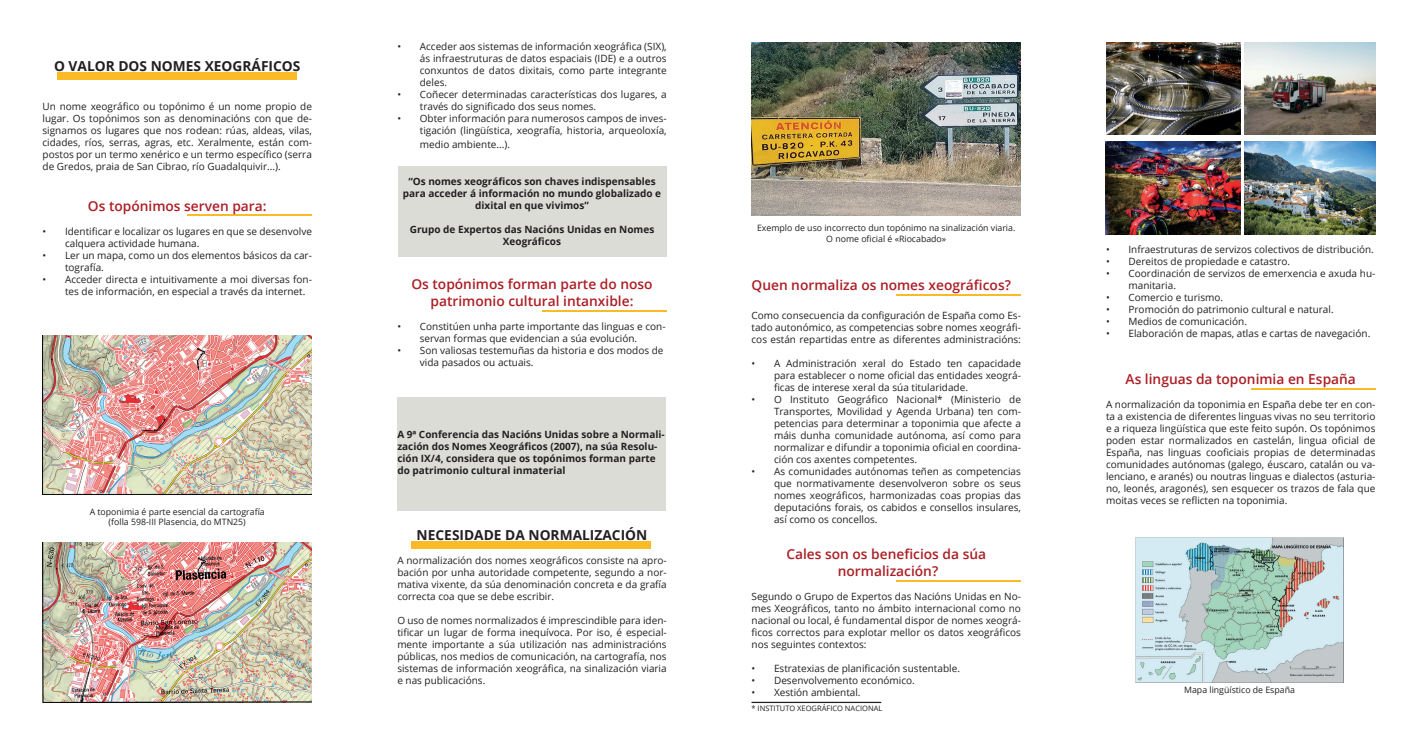
<style>
.page{position:relative;width:1418px;height:745px;background:#fff}
.page>*{position:absolute;margin:0;border:0;box-sizing:border-box;transform-origin:0 0}
.t1{font:600 13.75px/16.5px "Open Sans";color:#ac1e25;text-align:center}
.t2{font:700 13.75px "Open Sans";color:#231f20}
.t3{font:10px/12px "Open Sans";color:#231f20;text-align:justify}
.t4{font:700 10px/12px "Open Sans";color:#231f20;text-align:center}
.t5{font:8.75px/10.5px "Open Sans";color:#231f20;text-align:center}
.t6{font:7.5px "Open Sans";color:#231f20}
</style>
<div class="page">
<div style="left:397px;top:397px;width:268px;height:113px;background:#dcdcd7"></div>
<div style="left:398px;top:166px;width:268px;height:90px;background:#dcdcd7"></div>
<img style="left:1244px;top:43px;width:131px;height:91px">
<img style="left:43px;top:335px;width:269px;height:159px">
<img style="left:43px;top:542px;width:269px;height:160px">
<img style="left:1135px;top:537px;width:208px;height:145px">
<div style="left:57px;top:73px;width:240px;height:7px;background:#fabb27"></div>
<hr style="left:188px;top:214px;width:124px;height:1px;background:#fabb27">
<hr style="left:542px;top:310px;width:124px;height:2px;background:#fabb27">
<hr style="left:896px;top:293px;width:124px;height:2px;background:#fabb27">
<hr style="left:896px;top:579px;width:124px;height:2px;background:#fabb27">
<hr style="left:1251px;top:387px;width:124px;height:2px;background:#fabb27">
<div style="left:411px;top:540px;width:240px;height:7px;background:#fabb27"></div>
<img style="left:751px;top:43px;width:269px;height:172px">
<img style="left:1106px;top:43px;width:134px;height:92px">
<img style="left:1105px;top:142px;width:135px;height:92px">
<img style="left:1244px;top:142px;width:131px;height:92px">
<hr style="left:751px;top:701px;width:130px;height:1px;background:#231f20">
<h1 class="t2" style="left:54px;top:56px;width:248px">O VALOR DOS NOMES XEOGRÁFICOS</h1>
<p class="t3" style="left:43px;top:100px;width:271px">Un nome xeográfico ou topónimo é un nome propio de lugar. Os topónimos son as denominacións con que de&shy;signamos os lugares que nos rodean: rúas, aldeas, vilas, cidades, ríos, serras, agras, etc. Xeralmente, están com&shy;postos por un termo xenérico e un termo específico (serra de Gredos, praia de San Cibrao, río Guadalquivir...).</p>
<h1 class="t1" style="left:88px;top:197px;width:180px">Os topónimos serven para:</h1>
<p class="t3" style="left:65px;top:225px;width:248px;text-indent:-22px">• Identificar e localizar os lugares en que se desenvolve calquera actividade humana.</p>
<p class="t3" style="left:65px;top:249px;width:248px;text-indent:-22px">• Ler un mapa, como un dos elementos básicos da car&shy;tografía.</p>
<p class="t3" style="left:65px;top:273px;width:248px;text-indent:-22px">• Acceder directa e intuitivamente a moi diversas fon&shy;tes de información, en especial a través da internet.</p>
<p class="t5" style="left:90px;top:506px;width:177px">A toponimia é parte esencial da cartografía (folla 598-III Plasencia, do MTN25)</p>
<p class="t3" style="left:420px;top:40px;width:248px;text-indent:-22px">• Acceder aos sistemas de información xeográfica (SIX), ás infraestruturas de datos espaciais (IDE) e a outros conxuntos de datos dixitais, como parte integrante deles.</p>
<p class="t3" style="left:420px;top:88px;width:248px;text-indent:-22px">• Coñecer determinadas características dos lugares, a través do significado dos seus nomes.</p>
<p class="t3" style="left:397px;top:112px;width:271px;text-align:right">• Obter información para numerosos campos de inves&shy;tigación (lingüística, xeografía, historia, arqueoloxía,</p>
<p class="t3" style="left:420px;top:138px;width:92px">medio ambiente...).</p>
<p class="t4" style="left:403px;top:175px;width:260px">“Os nomes xeográficos son chaves indispensables para acceder á información no mundo globalizado e dixital en que vivimos”</p>
<p class="t4" style="left:410px;top:223px;width:246px">Grupo de Expertos das Nacións Unidas en Nomes<br>Xeográficos</p>
<h1 class="t1" style="left:411px;top:275px;width:243px">Os topónimos forman parte do noso patrimonio cultural intanxible:</h1>
<p class="t3" style="left:397px;top:319px;width:270px;text-align:center">• Constitúen unha parte importante das linguas e con&shy;servan formas que evidencian a súa evolución.</p>
<p class="t3" style="left:420px;top:343px;width:245px;text-indent:-22px">• Son valiosas testemuñas da historia e dos modos de vida pasados ou actuais.</p>
<p class="t4" style="left:397px;top:427px;width:269px;text-align:left">A 9ª Conferencia das Nacións Unidas sobre a Normali&shy;zación dos Nomes Xeográficos (2007), na súa Resolu&shy;ción IX/4, considera que os topónimos forman parte do patrimonio cultural inmaterial</p>
<h1 class="t2" style="left:416px;top:524px;width:232px">NECESIDADE DA NORMALIZACIÓN</h1>
<p class="t3" style="left:397px;top:553px;width:271px">A normalización dos nomes xeográficos consiste na apro&shy;bación por unha autoridade competente, segundo a nor&shy;mativa vixente, da súa denominación concreta e da grafía correcta coa que se debe escribir.</p>
<p class="t3" style="left:397px;top:613px;width:271px">O uso de nomes normalizados é imprescindible para iden&shy;tificar un lugar de forma inequívoca. Por iso, é especial&shy;mente importante a súa utilización nas administracións públicas, nos medios de comunicación, na cartografía, nos sistemas de información xeográfica, na sinalización viaria e nas publicacións.</p>
<p class="t5" style="left:757px;top:222px;width:260px">Exemplo de uso incorrecto dun topónimo na sinalización viaria.<br>O nome oficial é «Riocabado»</p>
<h1 class="t1" style="left:751px;top:276px;width:261px">Quen normaliza os nomes xeográficos?</h1>
<p class="t3" style="left:751px;top:308px;width:271px">Como consecuencia da configuración de España como Es&shy;tado autonómico, as competencias sobre nomes xeográfi&shy;cos están repartidas entre as diferentes administracións:</p>
<p class="t3" style="left:774px;top:356px;width:248px;text-indent:-22px">• A Administración xeral do Estado ten capacidade para establecer o nome oficial das entidades xeográ&shy;ficas de interese xeral da súa titularidade.</p>
<p class="t3" style="left:774px;top:392px;width:248px;text-indent:-22px">• O Instituto Geográfico Nacional* (Ministerio de Transportes, Movilidad y Agenda Urbana) ten com&shy;petencias para determinar a toponimia que afecte a máis dunha comunidade autónoma, así como para normalizar e difundir a toponimia oficial en coordina&shy;ción cos axentes competentes.</p>
<p class="t3" style="left:774px;top:464px;width:248px;text-indent:-22px">• As comunidades autónomas teñen as competencias que normativamente desenvolveron sobre os seus nomes xeográficos, harmonizadas coas propias das deputacións forais, os cabidos e consellos insulares, así como os concellos.</p>
<h1 class="t1" style="left:786px;top:545px;width:201px">Cales son os beneficios da súa normalización?</h1>
<p class="t3" style="left:751px;top:589px;width:271px">Segundo o Grupo de Expertos das Nacións Unidas en No&shy;mes Xeográficos, tanto no ámbito internacional como no nacional ou local, é fundamental dispor de nomes xeográ&shy;ficos correctos para explotar mellor os datos xeográficos nos seguintes contextos:</p>
<p class="t3" style="left:751px;top:661px;width:210px">• Estratexias de planificación sustentable.</p>
<p class="t3" style="left:751px;top:673px;width:165px">• Desenvolvemento económico.</p>
<p class="t3" style="left:751px;top:685px;width:111px">• Xestión ambiental.</p>
<p class="t6" style="left:751px;top:702px;width:132px">* INSTITUTO XEOGRÁFICO NACIONAL</p>
<p class="t3" style="left:1106px;top:243px;width:269px">• Infraestruturas de servizos colectivos de distribución.</p>
<p class="t3" style="left:1106px;top:255px;width:186px">• Dereitos de propiedade e catastro.</p>
<p class="t3" style="left:1128px;top:267px;width:248px;text-indent:-22px">• Coordinación de servizos de emerxencia e axuda hu&shy;manitaria.</p>
<p class="t3" style="left:1106px;top:291px;width:119px">• Comercio e turismo.</p>
<p class="t3" style="left:1106px;top:303px;width:229px">• Promoción do patrimonio cultural e natural.</p>
<p class="t3" style="left:1106px;top:315px;width:142px">• Medios de comunicación.</p>
<p class="t3" style="left:1106px;top:327px;width:266px">• Elaboración de mapas, atlas e cartas de navegación.</p>
<h1 class="t1" style="left:1125px;top:370px;width:232px">As linguas da toponimia en España</h1>
<p class="t3" style="left:1106px;top:397px;width:271px">A normalización da toponimia en España debe ter en con&shy;ta a existencia de diferentes linguas vivas no seu territorio e a riqueza lingüística que este feito supón. Os topónimos poden estar normalizados en castelán, lingua oficial de España, nas linguas cooficiais propias de determinadas comunidades autónomas (galego, éuscaro, catalán ou va&shy;lenciano, e aranés) ou noutras linguas e dialectos (asturia&shy;no, leonés, aragonés), sen esquecer os trazos de fala que moitas veces se reflicten na toponimia.</p>
<p class="t5" style="left:1184px;top:684px;width:112px">Mapa lingüístico de España</p>
</div>
